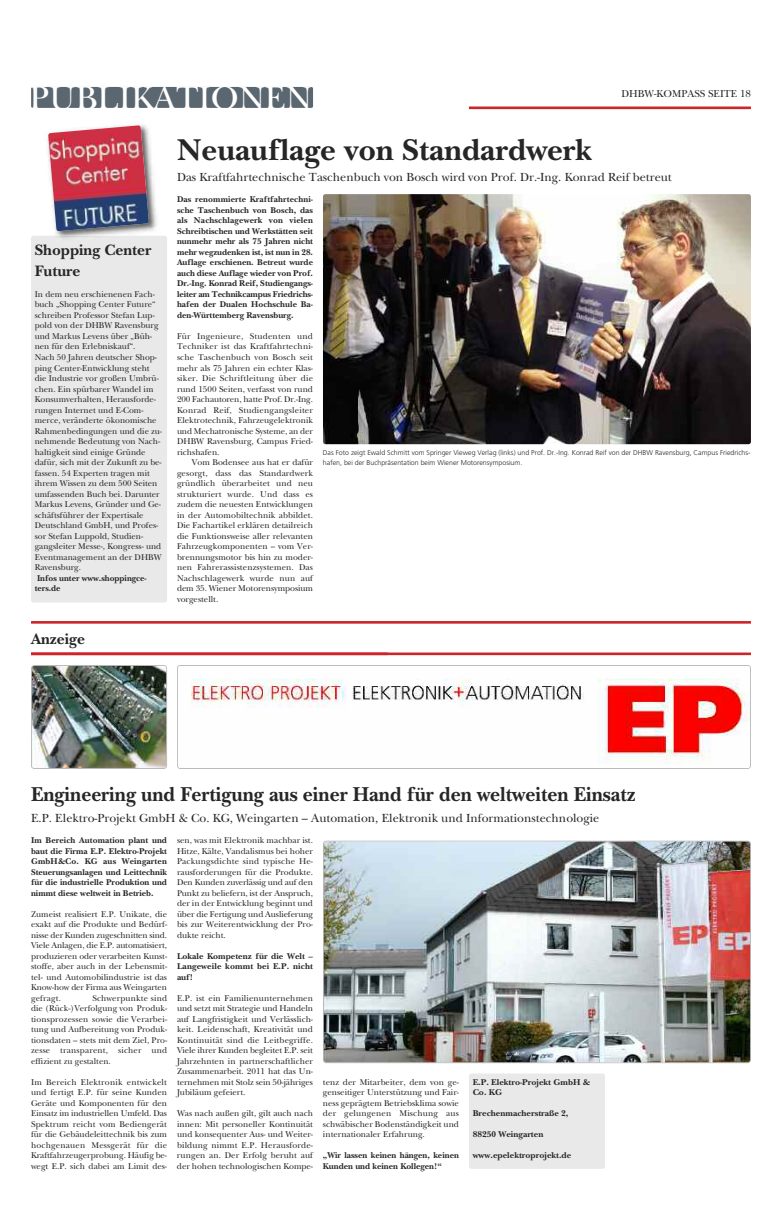
<style>
.page{position:relative;width:782px;height:1216px;background:#fff}
.page>*{position:absolute;margin:0;border:0;box-sizing:border-box;transform-origin:0 0}
.t1{font:34.04px "New Baskerville";color:#fff}
.t2{font:700 31.5px "New Baskerville";color:#272627}
.t3{font:700 21px "New Baskerville";color:#272627;scale:.95 1}
.t4{font:700 15.75px/21px "New Baskerville";color:#272627}
.t5{font:12.25px "New Baskerville";color:#272627}
.t6{font:10.5px "New Baskerville";color:#272627}
.t7{font:8.75px/10.5px "New Baskerville";color:#272627;text-align:justify}
.t8{font:700 8.75px/10.5px "New Baskerville";color:#272627;text-align:justify}
.t9{font:300 7px/10.5px "Frutiger";color:#272627}
</style>
<div class="page">
<hr style="left:469px;top:106px;width:281px;height:3px;background:#cc262b">
<div style="left:31px;top:87px;width:282px;height:21px;background:#5b6770;border-radius:2px"></div>
<hr style="left:31px;top:652px;width:719px;height:3px;background:#cc262b">
<hr style="left:31px;top:621px;width:719px;height:2px;background:#cc262b">
<img style="left:323px;top:194px;width:427px;height:250px;border-radius:2px">
<div style="left:31px;top:236px;width:136px;height:366px;background:#e9e9e9;border-radius:2px"></div>
<img style="left:47px;top:139px;width:110px;height:97px">
<img style="left:48px;top:125px;width:101px;height:106px">
<svg style="left:31px;top:665px;width:136px;height:103px"></svg>
<img style="left:32px;top:666px;width:134px;height:102px;border-radius:2px">
<img style="left:178px;top:666px;width:571px;height:102px;border-radius:2px">
<img style="left:324px;top:841px;width:425px;height:221px;border-radius:2px">
<div style="left:469px;top:1073px;width:135px;height:95px;background:#e9e9e9;border-radius:2px"></div>
<h1 class="t1" style="left:29px;top:86px;width:284px">PUBLIKATIONEN</h1>
<p class="t6" style="left:621px;top:90px;width:131px">DHBW-KOMPASS SEITE 18</p>
<h3 class="t4" style="left:35px;top:239px;width:118px">Shopping Center<br>Future</h3>
<p class="t7" style="left:35px;top:290px;width:129px;text-align:left">In dem neu erschienenen Fach&shy;buch „Shopping Center Future“ schreiben Professor Stefan Lup&shy;pold von der DHBW Ravensburg und Markus Levens über „Büh&shy;nen für den Erlebniskauf“.<br>Nach 50 Jahren deutscher Shop&shy;ping Center-Entwicklung steht die Industrie vor großen Umbrü&shy;chen. Ein spürbarer Wandel im<br>Konsumverhalten, Herausforde&shy;rungen Internet und E-Com&shy;merce, veränderte ökonomische<br>Rahmenbedingungen und die zu&shy;nehmende Bedeutung von Nach&shy;haltigkeit sind einige Gründe dafür, sich mit der Zukunft zu be&shy;fassen. 54 Experten tragen mit ihrem Wissen zu dem 500 Seiten umfassenden Buch bei. Darunter<br>Markus Levens, Gründer und Ge&shy;schäftsführer der Expertisale<br>Deutschland GmbH, und Profes&shy;sor Stefan Luppold, Studien&shy;gangsleiter Messe-, Kongress- und<br>Eventmanagement an der DHBW<br>Ravensburg.</p>
<p class="t8" style="left:35px;top:572px;width:113px">Infos unter www.shoppingce&shy;ters.de</p>
<h3 class="t4" style="left:31px;top:628px;width:55px">Anzeige</h3>
<h2 class="t2" style="left:177px;top:131px;width:416px">Neuauflage von Standardwerk</h2>
<h3 class="t5" style="left:177px;top:173px;width:496px">Das Kraftfahrtechnische Taschenbuch von Bosch wird von Prof. Dr.-Ing. Konrad Reif betreut</h3>
<p class="t8" style="left:177px;top:194px;width:137px">Das renommierte Kraftfahrtechni&shy;sche Taschenbuch von Bosch, das als Nachschlagewerk von vielen Schreibtischen und Werkstätten seit nunmehr mehr als 75 Jahren nicht mehr wegzudenken ist, ist nun in 28.<br>Auflage erschienen. Betreut wurde auch diese Auflage wieder von Prof.<br>Dr.-Ing. Konrad Reif, Studiengangs&shy;leiter am Technikcampus Friedrichs&shy;hafen der Dualen Hochschule Ba&shy;den-Württemberg Ravensburg.</p>
<p class="t7" style="left:177px;top:332px;width:137px">Für Ingenieure, Studenten und Techniker ist das Kraftfahrtechni&shy;sche Taschenbuch von Bosch seit mehr als 75 Jahren ein echter Klas&shy;siker. Die Schriftleitung über die rund 1500 Seiten, verfasst von rund 200 Fachautoren, hatte Prof. Dr.-Ing.<br>Konrad Reif, Studiengangsleiter Elektrotechnik, Fahrzeugelektronik und Mechatronische Systeme, an der DHBW Ravensburg, Campus Fried&shy;richshafen.</p>
<p class="t7" style="left:177px;top:458px;width:137px;text-indent:15px">Vom Bodensee aus hat er dafür gesorgt, dass das Standardwerk gründlich überarbeitet und neu strukturiert wurde. Und dass es zudem die neuesten Entwicklungen in der Automobiltechnik abbildet.<br>Die Fachartikel erklären detailreich die Funktionsweise aller relevanten Fahrzeugkomponenten – vom Ver&shy;brennungsmotor bis hin zu moder&shy;nen Fahrerassistenzsystemen. Das Nachschlagewerk wurde nun auf dem 35. Wiener Motorensymposium vorgestellt.</p>
<p class="t9" style="left:323px;top:447px;width:429px">Das Foto zeigt Ewald Schmitt vom Springer Vieweg Verlag (links) und Prof. Dr.-Ing. Konrad Reif von der DHBW Ravensburg, Campus Friedrichs&shy;hafen, bei der Buchpräsentation beim Wiener Motorensymposium.</p>
<h3 class="t3" style="left:31px;top:781px;width:637px">Engineering und Fertigung aus einer Hand für den weltweiten Einsatz</h3>
<h3 class="t5" style="left:31px;top:814px;width:569px">E.P. Elektro-Projekt GmbH &amp; Co. KG, Weingarten – Automation, Elektronik und Informationstechnologie</h3>
<p class="t8" style="left:31px;top:835px;width:137px">Im Bereich Automation plant und baut die Firma E.P. Elektro-Projekt GmbH&amp;Co. KG aus Weingarten Steuerungsanlagen und Leittechnik für die industrielle Produktion und nimmt diese weltweit in Betrieb.</p>
<p class="t7" style="left:31px;top:909px;width:137px">Zumeist realisiert E.P. Unikate, die exakt auf die Produkte und Bedürf&shy;nisse der Kunden zugeschnitten sind.<br>Viele Anlagen, die E.P. automatisiert, produzieren oder verarbeiten Kunst&shy;stoffe, aber auch in der Lebensmit&shy;tel- und Automobilindustrie ist das Know-how der Firma aus Weingarten gefragt.</p>
<p class="t7" style="left:31px;top:993px;width:137px;text-indent:61px">Schwerpunkte sind die (Rück-)Verfolgung von Produk&shy;tionsprozessen sowie die Verarbei&shy;tung und Aufbereitung von Produk&shy;tionsdaten – stets mit dem Ziel, Pro&shy;zesse transparent, sicher und effizient zu gestalten.</p>
<p class="t7" style="left:31px;top:1077px;width:137px">Im Bereich Elektronik entwickelt und fertigt E.P. für seine Kunden Geräte und Komponenten für den Einsatz im industriellen Umfeld. Das Spektrum reicht vom Bediengerät für die Gebäudeleittechnik bis zum hochgenauen Messgerät für die Kraftfahrzeugerprobung. Häufig be&shy;wegt E.P. sich dabei am Limit des-</p>
<p class="t7" style="left:177px;top:836px;width:137px">sen, was mit Elektronik machbar ist.<br>Hitze, Kälte, Vandalismus bei hoher Packungsdichte sind typische He&shy;rausforderungen für die Produkte.<br>Den Kunden zuverlässig und auf den Punkt zu beliefern, ist der Anspruch, der in der Entwicklung beginnt und über die Fertigung und Auslieferung bis zur Weiterentwicklung der Pro&shy;dukte reicht.</p>
<p class="t8" style="left:177px;top:950px;width:137px">Lokale Kompetenz für die Welt – Langeweile kommt bei E.P. nicht auf!</p>
<p class="t7" style="left:177px;top:993px;width:137px">E.P. ist ein Familienunternehmen und setzt mit Strategie und Handeln auf Langfristigkeit und Verlässlich&shy;keit. Leidenschaft, Kreativität und Kontinuität sind die Leitbegriffe.<br>Viele ihrer Kunden begleitet E.P. seit Jahrzehnten in partnerschaftlicher Zusammenarbeit. 2011 hat das Un&shy;ternehmen mit Stolz sein 50-jähriges Jubiläum gefeiert.</p>
<p class="t7" style="left:177px;top:1109px;width:137px">Was nach außen gilt, gilt auch nach innen: Mit personeller Kontinuität und konsequenter Aus- und Weiter&shy;bildung nimmt E.P. Herausforde&shy;rungen an. Der Erfolg beruht auf der hohen technologischen Kompe-</p>
<p class="t7" style="left:323px;top:1077px;width:137px">tenz der Mitarbeiter, dem von ge&shy;genseitiger Unterstützung und Fair&shy;ness geprägtem Betriebsklima sowie der gelungenen Mischung aus schwäbischer Bodenständigkeit und internationaler Erfahrung.</p>
<p class="t8" style="left:323px;top:1150px;width:137px">„Wir lassen keinen hängen, keinen<br>Kunden und keinen Kollegen!“</p>
<p class="t8" style="left:472px;top:1076px;width:119px">E.P. Elektro-Projekt GmbH &amp;<br>Co. KG</p>
<p class="t8" style="left:472px;top:1108px;width:97px">Brechenmacherstraße 2,</p>
<p class="t8" style="left:472px;top:1129px;width:72px">88250 Weingarten</p>
<p class="t8" style="left:472px;top:1150px;width:100px">www.epelektroprojekt.de</p>
</div>
